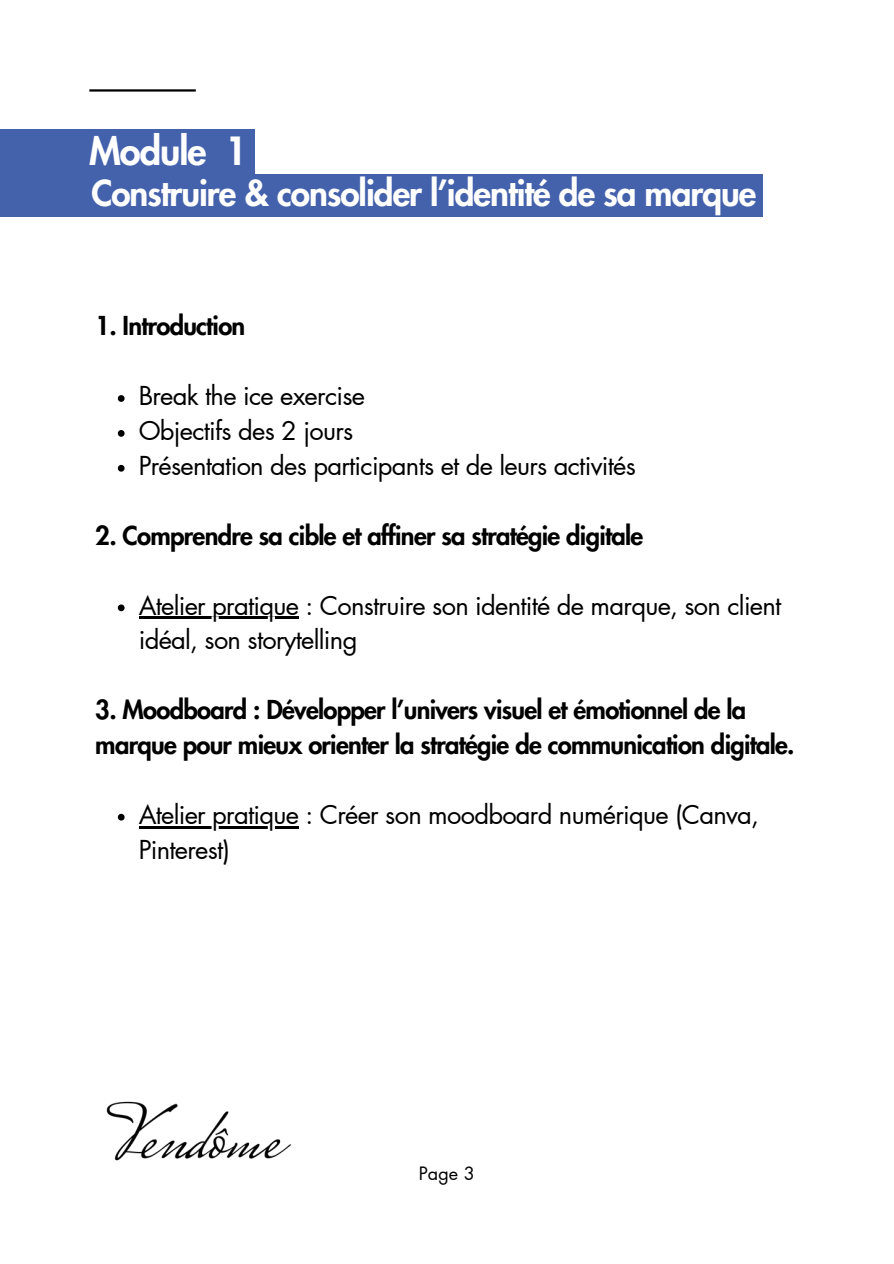
<style>
.page{position:relative;width:894px;height:1264px;background:#fff}
.page>*{position:absolute;margin:0;border:0;box-sizing:border-box;transform-origin:0 0}
.t1{font:800 37.95px "Futura LT Pro";letter-spacing:-.03em;color:#fff}
.t2{font:800 34.95px "Futura LT Pro";letter-spacing:-.03em;color:#fff}
.t3{font:25.5px/34.8px "Futura LT Pro";letter-spacing:-.03em;color:#000}
.t4{font:800 25.5px/34.8px "Futura LT Pro";letter-spacing:-.03em;color:#000}
.t5{font:18px "Futura LT Pro";color:#000}
</style>
<div class="page">
<img style="left:106px;top:1101px;width:186px;height:60px">
<hr style="left:89px;top:89px;width:107px;height:3px;background:#000">
<svg style="left:118px;top:395px;width:6px;height:7px"></svg>
<svg style="left:118px;top:430px;width:6px;height:7px"></svg>
<svg style="left:118px;top:465px;width:6px;height:6px"></svg>
<svg style="left:118px;top:604px;width:6px;height:7px"></svg>
<hr style="left:139px;top:617px;width:159px;height:2px;background:#000">
<svg style="left:118px;top:813px;width:6px;height:7px"></svg>
<hr style="left:139px;top:826px;width:159px;height:2px;background:#000">
<div style="left:0;top:129px;width:254px;height:46px;background:#4461ab"></div>
<div style="left:0;top:174px;width:762px;height:42px;background:#4461ab"></div>
<p class="t1" style="left:89px;top:133px;width:159px">Module 1</p>
<p class="t2" style="left:91px;top:177px;width:666px">Construire &amp; consolider l’identité de sa marque</p>
<p class="t4" style="left:95px;top:310px;width:151px">1. Introduction</p>
<h1 class="t3" style="left:139px;top:379px;width:228px">Break the ice exercise</h1>
<h1 class="t3" style="left:139px;top:414px;width:216px">Objectifs des 2 jours</h1>
<h2 class="t3" style="left:139px;top:449px;width:498px">Présentation des participants et de leurs activités</h2>
<p class="t4" style="left:95px;top:519px;width:549px">2. Comprendre sa cible et affiner sa stratégie digitale</p>
<p class="t3" style="left:139px;top:589px;width:644px">Atelier pratique : Construire son identité de marque, son client idéal, son storytelling</p>
<p class="t4" style="left:95px;top:693px;width:700px">3. Moodboard : Développer l’univers visuel et émotionnel de la marque pour mieux orienter la stratégie de communication digitale.</p>
<h2 class="t3" style="left:139px;top:798px;width:621px">Atelier pratique : Créer son moodboard numérique (Canva,<br>Pinterest)</h2>
<h2 class="t5" style="left:419px;top:1164px;width:57px">Page 3</h2>
</div>
